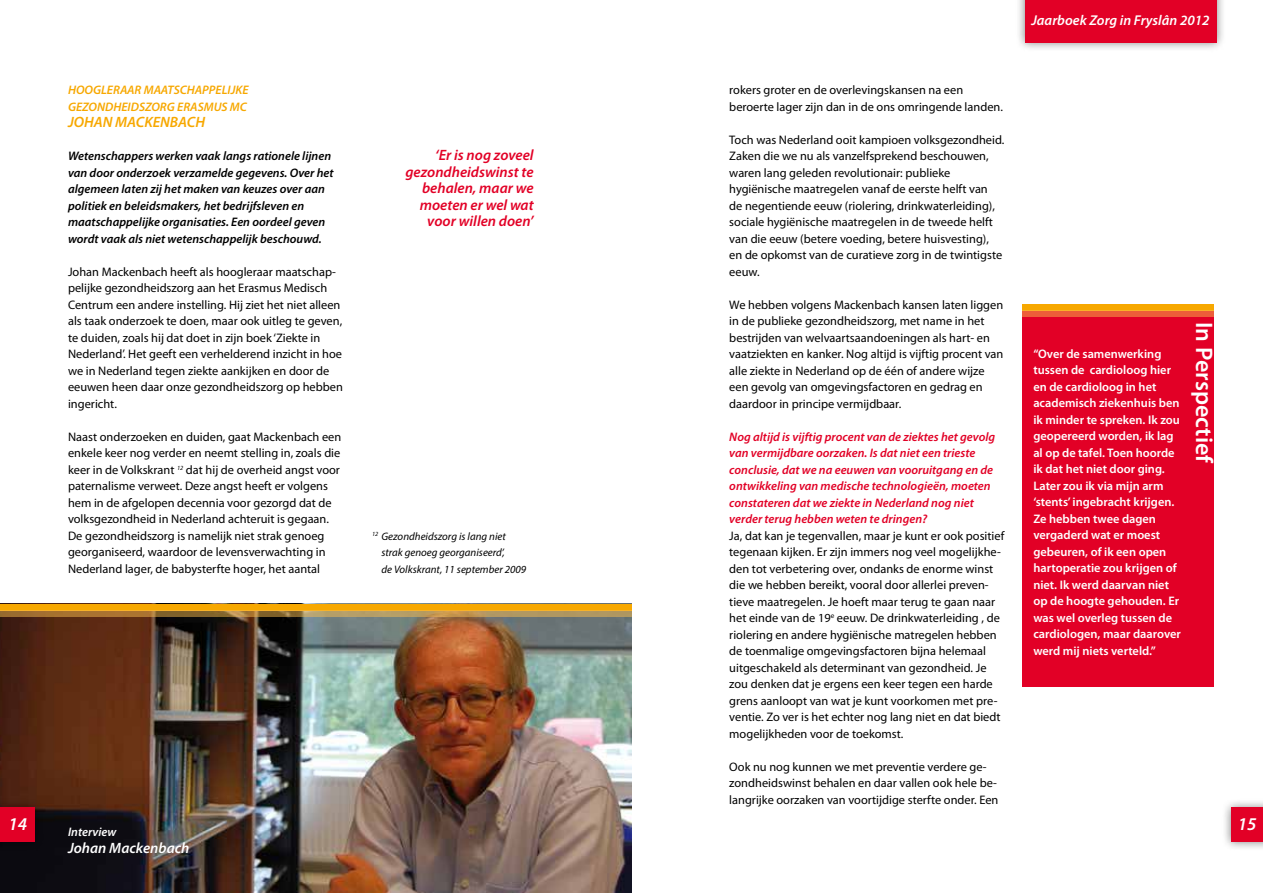
<style>
.page{position:relative;width:1263px;height:893px;background:#fff}
.page>*{position:absolute;margin:0;border:0;box-sizing:border-box;transform-origin:0 0}
.t1{font:600 24px "Myriad Pro";color:#fff}
.t2{font:italic 600 18px "Myriad Pro";color:#fff}
.t3{font:italic 600 15px/16.5px "Myriad Pro";color:#e20026;text-align:right}
.t4{font:italic 600 15px "Myriad Pro";color:#f7a800}
.t5{font:italic 600 15px "Myriad Pro";color:#fff}
.t6{font:italic 600 14.25px "Myriad Pro";color:#fff}
.t7{font:12.3px/16.5px "Myriad Pro";color:#000}
.t8{font:600 12.3px/16.5px "Myriad Pro";color:#fff}
.t9{font:italic 600 12.3px/16.5px "Myriad Pro";color:#000}
.t10{font:italic 600 12.3px/16.5px "Myriad Pro";color:#e20026}
.t11{font:italic 600 12.3px/16.5px "Myriad Pro";color:#f7a800}
.t12{font:italic 600 12.3px "Myriad Pro";color:#fff}
.t13{font:italic 10.8px/16.5px "Myriad Pro";color:#000}
</style>
<div class="page">
<div style="left:1221px;top:798px;width:42px;height:53px;background:#000;opacity:.5"></div>
<div style="left:1231px;top:808px;width:32px;height:34px;background:#e20026"></div>
<div style="left:1015px;top:0;width:211px;height:52px;background:#000;opacity:.5"></div>
<div style="left:1025px;top:0;width:191px;height:43px;background:#e20026"></div>
<img style="left:0;top:617px;width:631px;height:276px">
<div style="left:0;top:604px;width:631px;height:6px;background:#f7a800"></div>
<svg style="left:0;top:610px;width:631px;height:7px;background:#b38b45"></svg>
<div style="left:1023px;top:304px;width:191px;height:383px;background:#e20026"></div>
<div style="left:1023px;top:304px;width:191px;height:6px;background:#f7a800"></div>
<div style="left:1023px;top:310px;width:191px;height:7px;background:#ed5e3a"></div>
<div style="left:0;top:798px;width:44px;height:53px;background:#000;opacity:.5"></div>
<div style="left:0;top:808px;width:34px;height:34px;background:#e20026"></div>
<p class="t11" style="left:68px;top:82px;width:182px">HOOGLERAAR MAATSCHAPPELIJKE<br>GEZONDHEIDSZORG ERASMUS MC</p>
<p class="t4" style="left:68px;top:113px;width:139px">JOHAN MACKENBACH</p>
<p class="t9" style="left:68px;top:148px;width:267px">Wetenschappers werken vaak langs rationele lijnen van door onderzoek verzamelde gegevens. Over het algemeen laten zij het maken van keuzes over aan politiek en beleidsmakers, het bedrijfsleven en maatschappelijke organisaties. Een oordeel geven wordt vaak als niet wetenschappelijk beschouwd.</p>
<p class="t7" style="left:68px;top:263px;width:276px">Johan Mackenbach heeft als hoogleraar maatschap&shy;pelijke gezondheidszorg aan het Erasmus Medisch Centrum een andere instelling. Hij ziet het niet alleen als taak onderzoek te doen, maar ook uitleg te geven, te duiden, zoals hij dat doet in zijn boek ‘Ziekte in Nederland’. Het geeft een verhelderend inzicht in hoe we in Nederland tegen ziekte aankijken en door de eeuwen heen daar onze gezondheidszorg op hebben ingericht.</p>
<p class="t7" style="left:68px;top:428px;width:275px">Naast onderzoeken en duiden, gaat Mackenbach een enkele keer nog verder en neemt stelling in, zoals die keer in de Volkskrant <sup>12</sup> dat hij de overheid angst voor paternalisme verweet. Deze angst heeft er volgens hem in de afgelopen decennia voor gezorgd dat de volksgezondheid in Nederland achteruit is gegaan.<br>De gezondheidszorg is namelijk niet strak genoeg georganiseerd, waardoor de levensverwachting in Nederland lager, de babysterfte hoger, het aantal</p>
<p class="t3" style="left:405px;top:147px;width:130px">‘Er is nog zoveel gezondheidswinst te behalen, maar we moeten er wel wat voor willen doen’</p>
<p class="t13" style="left:381px;top:528px;width:146px;text-indent:-9px"><sup>12</sup> Gezondheidszorg is lang niet strak genoeg georganiseerd’,<br>de Volkskrant, 11 september 2009</p>
<h2 class="t2" style="left:9px;top:812px;width:20px">14</h2>
<p class="t12" style="left:68px;top:824px;width:50px">Interview</p>
<p class="t5" style="left:68px;top:838px;width:123px">Johan Mackenbach</p>
<p class="t7" style="left:729px;top:82px;width:275px">rokers groter en de overlevingskansen na een beroerte lager zijn dan in de ons omringende landen.</p>
<p class="t7" style="left:729px;top:131px;width:277px">Toch was Nederland ooit kampioen volksgezondheid.<br>Zaken die we nu als vanzelfsprekend beschouwen, waren lang geleden revolutionair: publieke hygiënische maatregelen vanaf de eerste helft van<br>de negentiende eeuw (riolering, drinkwaterleiding), sociale hygiënische maatregelen in de tweede helft van die eeuw (betere voeding, betere huisvesting), en de opkomst van de curatieve zorg in de twintigste eeuw.</p>
<p class="t7" style="left:729px;top:296px;width:276px">We hebben volgens Mackenbach kansen laten liggen in de publieke gezondheidszorg, met name in het bestrijden van welvaartsaandoeningen als hart- en vaatziekten en kanker. Nog altijd is vijftig procent van alle ziekte in Nederland op de één of andere wijze een gevolg van omgevingsfactoren en gedrag en daardoor in principe vermijdbaar.</p>
<p class="t10" style="left:729px;top:428px;width:267px">Nog altijd is vijftig procent van de ziektes het gevolg van vermijdbare oorzaken. Is dat niet een trieste conclusie, dat we na eeuwen van vooruitgang en de ontwikkeling van medische technologieën, moeten constateren dat we ziekte in Nederland nog niet verder terug hebben weten te dringen?</p>
<p class="t7" style="left:729px;top:527px;width:276px">Ja, dat kan je tegenvallen, maar je kunt er ook positief tegenaan kijken. Er zijn immers nog veel mogelijkhe&shy;den tot verbetering over, ondanks de enorme winst die we hebben bereikt, vooral door allerlei preven&shy;tieve maatregelen. Je hoeft maar terug te gaan naar het einde van de 19<sup>e</sup> eeuw. De drinkwaterleiding , de riolering en andere hygiënische matregelen hebben de toenmalige omgevingsfactoren bijna helemaal uitgeschakeld als determinant van gezondheid. Je zou denken dat je ergens een keer tegen een harde grens aanloopt van wat je kunt voorkomen met pre&shy;ventie. Zo ver is het echter nog lang niet en dat biedt mogelijkheden voor de toekomst.</p>
<p class="t7" style="left:729px;top:758px;width:271px">Ook nu nog kunnen we met preventie verdere ge&shy;zondheidswinst behalen en daar vallen ook hele be&shy;langrijke oorzaken van voortijdige sterfte onder. Een</p>
<p class="t6" style="left:1031px;top:11px;width:180px">Jaarboek Zorg in Fryslân 2012</p>
<p class="t8" style="left:1033px;top:345px;width:149px">“Over de samenwerking tussen de cardioloog hier en de cardioloog in het academisch ziekenhuis ben ik minder te spreken. Ik zou geopereerd worden, ik lag al op de tafel. Toen hoorde ik dat het niet door ging.<br>Later zou ik via mijn arm ‘stents’ ingebracht krijgen.<br>Ze hebben twee dagen vergaderd wat er moest gebeuren, of ik een open hartoperatie zou krijgen of niet. Ik werd daarvan niet op de hoogte gehouden. Er was wel overleg tussen de cardiologen, maar daarover werd mij niets verteld.”</p>
<h1 class="t1" style="left:1219px;top:322px;width:143px;rotate:90deg">In Perspectief</h1>
<h2 class="t2" style="left:1238px;top:812px;width:20px">15</h2>
</div>
